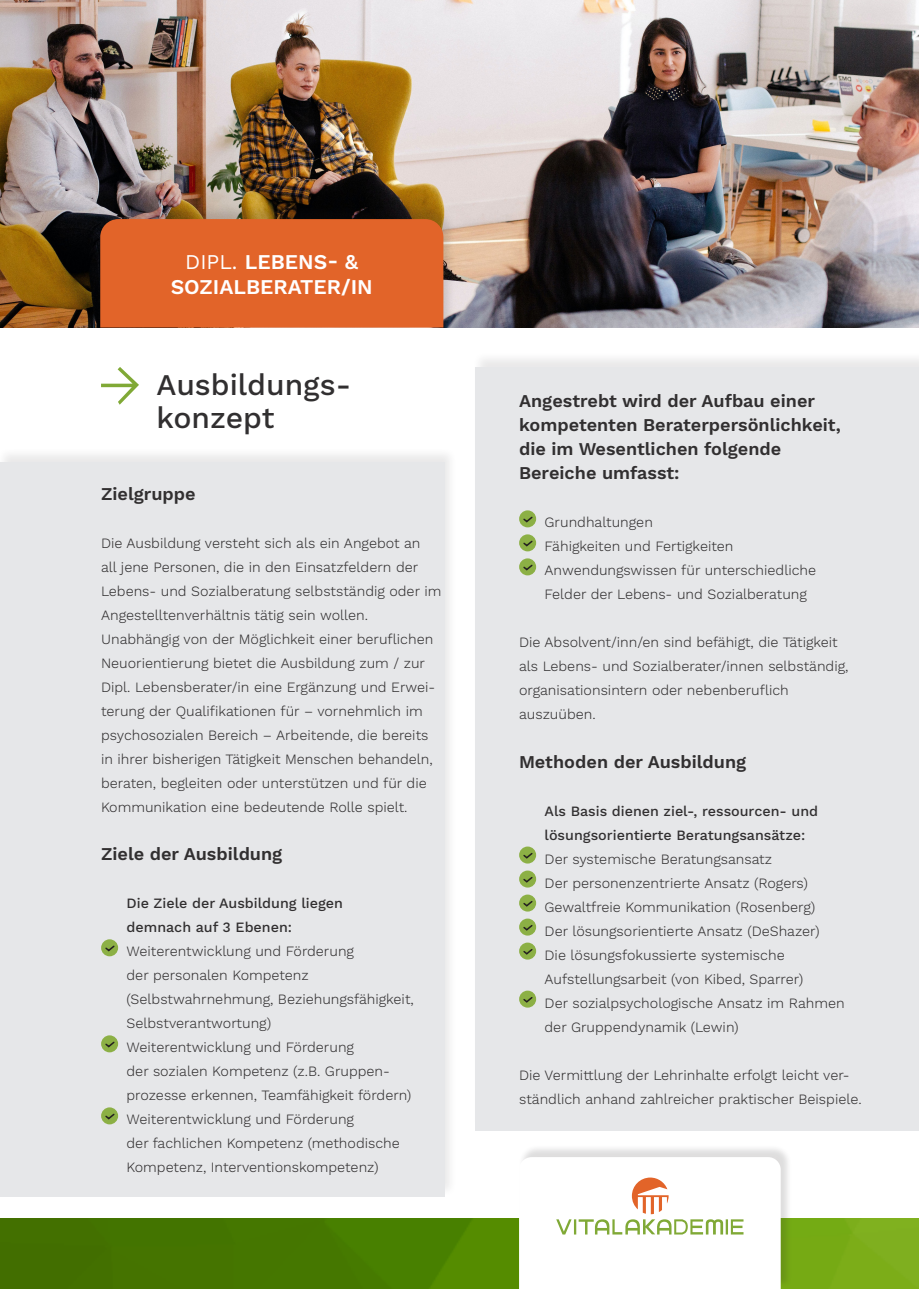
<style>
.page{position:relative;width:919px;height:1289px;background:#fff}
.page>*{position:absolute;margin:0;border:0;box-sizing:border-box;transform-origin:0 0}
.Copy{font:500 30px "Work Sans";color:#312f30}
.t1{font:600 21px "Work Sans";color:#fff}
.Copy-2{font:600 18px/24px "Work Sans";color:#312f30}
.Copy-3{font:300 14.25px/24px "Work Sans";color:#312f30}
.Copy-4{font:500 14.25px "Work Sans";color:#312f30}
.s1{font-weight:400}
</style>
<div class="page">
<img style="left:0;top:0;width:918px;height:327px">
<div style="left:96px;top:203px;width:360px;height:125px;background:#231f20;opacity:.15"></div>
<div style="left:100px;top:219px;width:343px;height:108px;background:#e26429"></div>
<img style="left:0;top:1218px;width:918px;height:70px">
<div style="left:518px;top:1143px;width:273px;height:144px;background:#231f20;opacity:.15"></div>
<svg style="left:519px;top:1157px;width:261px;height:131px"></svg>
<div style="left:0;top:447px;width:457px;height:750px;background:#f5f5f5"></div>
<div style="left:0;top:462px;width:444px;height:734px;background:#e6e7e9"></div>
<div style="left:472px;top:352px;width:446px;height:779px;background:#f5f5f5"></div>
<div style="left:475px;top:367px;width:443px;height:763px;background:#e6e7e9"></div>
<div style="left:101px;top:939px;width:17px;height:17px;background:#8cb045;border-radius:50%"></div>
<svg style="left:105px;top:945px;width:10px;height:7px"></svg>
<div style="left:101px;top:1035px;width:17px;height:17px;background:#8cb045;border-radius:50%"></div>
<svg style="left:105px;top:1041px;width:10px;height:7px"></svg>
<div style="left:101px;top:1107px;width:17px;height:17px;background:#8cb045;border-radius:50%"></div>
<svg style="left:105px;top:1113px;width:10px;height:7px"></svg>
<div style="left:519px;top:510px;width:17px;height:17px;background:#8cb045;border-radius:50%"></div>
<svg style="left:523px;top:516px;width:10px;height:7px"></svg>
<div style="left:519px;top:534px;width:17px;height:17px;background:#8cb045;border-radius:50%"></div>
<svg style="left:523px;top:540px;width:10px;height:7px"></svg>
<div style="left:519px;top:558px;width:17px;height:17px;background:#8cb045;border-radius:50%"></div>
<svg style="left:523px;top:564px;width:10px;height:7px"></svg>
<div style="left:519px;top:846px;width:17px;height:17px;background:#8cb045;border-radius:50%"></div>
<svg style="left:523px;top:853px;width:10px;height:6px"></svg>
<div style="left:519px;top:870px;width:17px;height:17px;background:#8cb045;border-radius:50%"></div>
<svg style="left:523px;top:877px;width:10px;height:6px"></svg>
<div style="left:519px;top:894px;width:17px;height:17px;background:#8cb045;border-radius:50%"></div>
<svg style="left:523px;top:901px;width:10px;height:6px"></svg>
<div style="left:519px;top:918px;width:17px;height:17px;background:#8cb045;border-radius:50%"></div>
<svg style="left:523px;top:925px;width:10px;height:6px"></svg>
<div style="left:519px;top:942px;width:17px;height:17px;background:#8cb045;border-radius:50%"></div>
<svg style="left:523px;top:949px;width:10px;height:6px"></svg>
<div style="left:519px;top:990px;width:17px;height:17px;background:#8cb045;border-radius:50%"></div>
<svg style="left:523px;top:997px;width:10px;height:6px"></svg>
<svg style="left:101px;top:367px;width:38px;height:38px"></svg>
<p class="t1" style="left:185px;top:249px;width:174px"><span class="s1">DIPL.</span> LEBENS- &amp;</p>
<p class="t1" style="left:171px;top:274px;width:204px">SOZIALBERATER/IN</p>
<p class="Copy" style="left:156px;top:367px;width:196px">Ausbildungs-</p>
<p class="Copy" style="left:156px;top:400px;width:120px">konzept</p>
<p class="Copy-2" style="left:101px;top:483px;width:96px">Zielgruppe</p>
<p class="Copy-3" style="left:101px;top:532px;width:342px">Die Ausbildung versteht sich als ein Angebot an<br>all jene Personen, die in den Einsatzfeldern der Lebens- und Sozialberatung selbstständig oder im Angestelltenverhältnis tätig sein wollen.</p>
<p class="Copy-3" style="left:101px;top:628px;width:336px">Unabhängig von der Möglichkeit einer beruflichen Neuorientierung bietet die Ausbildung zum / zur Dipl. Lebensberater/in eine Ergänzung und Erwei&shy;terung der Qualifikationen für – vornehmlich im psychosozialen Bereich – Arbeitende, die bereits in ihrer bisherigen Tätigkeit Menschen behandeln, beraten, begleiten oder unterstützen und für die Kommunikation eine bedeutende Rolle spielt.</p>
<p class="Copy-2" style="left:101px;top:843px;width:183px">Ziele der Ausbildung</p>
<p class="Copy-4" style="left:126px;top:895px;width:218px">Die Ziele der Ausbildung liegen</p>
<p class="Copy-4" style="left:126px;top:919px;width:167px">demnach auf 3 Ebenen:</p>
<p class="Copy-3" style="left:126px;top:940px;width:229px">Weiterentwicklung und Förderung</p>
<p class="Copy-3" style="left:126px;top:964px;width:184px">der personalen Kompetenz</p>
<p class="Copy-3" style="left:126px;top:988px;width:289px">(Selbstwahrnehmung, Beziehungsfähigkeit,<br>Selbstverantwortung)</p>
<p class="Copy-3" style="left:126px;top:1036px;width:229px">Weiterentwicklung und Förderung</p>
<p class="Copy-3" style="left:126px;top:1060px;width:265px">der sozialen Kompetenz (z.B. Gruppen-</p>
<p class="Copy-3" style="left:126px;top:1084px;width:286px">prozesse erkennen, Teamfähigkeit fördern)</p>
<p class="Copy-3" style="left:126px;top:1108px;width:229px">Weiterentwicklung und Förderung</p>
<p class="Copy-3" style="left:126px;top:1132px;width:275px">der fachlichen Kompetenz (methodische</p>
<p class="Copy-3" style="left:126px;top:1156px;width:254px">Kompetenz, Interventionskompetenz)</p>
<p class="Copy-2" style="left:519px;top:390px;width:323px">Angestrebt wird der Aufbau einer kompetenten Beraterpersönlichkeit, die im Wesentlichen folgende</p>
<p class="Copy-2" style="left:519px;top:462px;width:162px">Bereiche umfasst:</p>
<p class="Copy-3" style="left:544px;top:511px;width:110px">Grundhaltungen</p>
<p class="Copy-3" style="left:544px;top:535px;width:190px">Fähigkeiten und Fertigkeiten</p>
<p class="Copy-3" style="left:544px;top:559px;width:273px">Anwendungswissen für unterschiedliche</p>
<p class="Copy-3" style="left:544px;top:583px;width:264px">Felder der Lebens- und Sozialberatung</p>
<p class="Copy-3" style="left:519px;top:631px;width:320px">Die Absolvent/inn/en sind befähigt, die Tätigkeit</p>
<p class="Copy-3" style="left:519px;top:655px;width:331px">als Lebens- und Sozialberater/innen selbständig, organisationsintern oder nebenberuflich</p>
<p class="Copy-3" style="left:519px;top:703px;width:78px">auszuüben.</p>
<p class="Copy-2" style="left:519px;top:750px;width:229px">Methoden der Ausbildung</p>
<p class="Copy-4" style="left:544px;top:802px;width:275px">Als Basis dienen ziel-, ressourcen- und</p>
<p class="Copy-4" style="left:544px;top:826px;width:262px">lösungsorientierte Beratungsansätze:</p>
<p class="Copy-3" style="left:544px;top:847px;width:229px">Der systemische Beratungsansatz</p>
<p class="Copy-3" style="left:544px;top:871px;width:265px">Der personenzentrierte Ansatz (Rogers)</p>
<p class="Copy-3" style="left:544px;top:895px;width:272px">Gewaltfreie Kommunikation (Rosenberg)</p>
<p class="Copy-3" style="left:544px;top:919px;width:277px">Der lösungsorientierte Ansatz (DeShazer)</p>
<p class="Copy-3" style="left:544px;top:943px;width:242px">Die lösungsfokussierte systemische</p>
<p class="Copy-3" style="left:544px;top:967px;width:260px">Aufstellungsarbeit (von Kibed, Sparrer)</p>
<p class="Copy-3" style="left:544px;top:991px;width:302px">Der sozialpsychologische Ansatz im Rahmen der Gruppendynamik (Lewin)</p>
<p class="Copy-3" style="left:519px;top:1063px;width:344px">Die Vermittlung der Lehrinhalte erfolgt leicht ver&shy;ständlich anhand zahlreicher praktischer Beispiele.</p>
</div>
